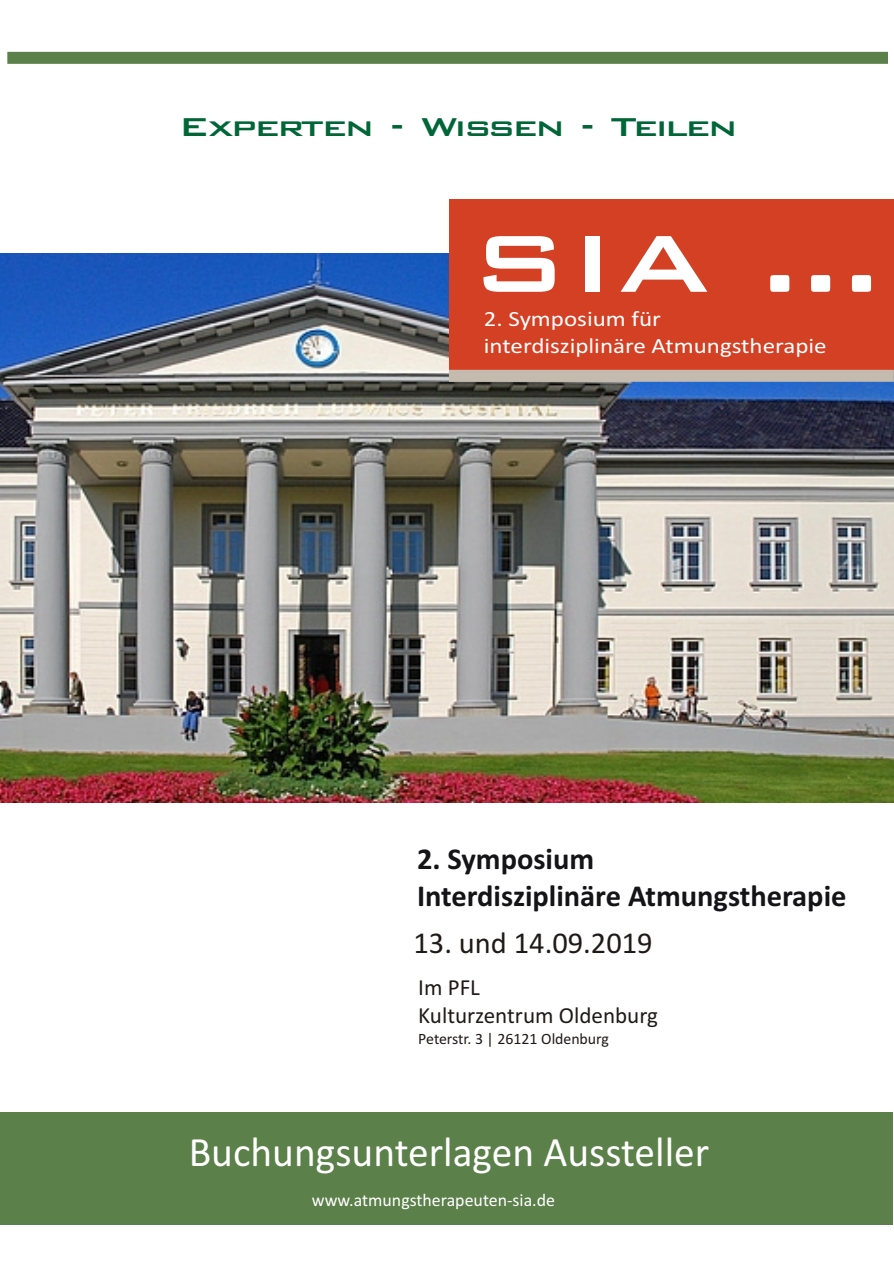
<style>
.page{position:relative;width:894px;height:1263px;background:#fff}
.page>*{position:absolute;margin:0;border:0;box-sizing:border-box;transform-origin:0 0}
.t1{font:107.85px "Bank Gothic Md BT";color:#fff;scale:1.14 1}
.t2{font:42px "Calibri";color:#fff}
.t3{font:34.5px "Bank Gothic Md BT";letter-spacing:-.06em;color:#006638;scale:1.2 1}
.t4{font:700 30.45px/37.2px "Calibri";color:#141417}
.t5{font:30.45px "Calibri";color:#1f1a17}
.t6{font:23.1px/28.2px "Calibri";color:#1f1a17}
.t7{font:21.9px/26.7px "Calibri";color:#fff;scale:1.14 1}
.t8{font:18px "Calibri";color:#fff}
.t9{font:15.75px "Calibri";color:#1f1a17}
</style>
<div class="page">
<svg style="left:7px;top:51px;width:881px;height:13px;background:#688957"></svg>
<div style="left:0;top:1112px;width:893px;height:113px;background:#5c804a"></div>
<img style="left:0;top:254px;width:894px;height:548px">
<div style="left:449px;top:199px;width:445px;height:173px;background:#d44024"></div>
<svg style="left:437px;top:364px;width:457px;height:24px"></svg>
<h3 class="t3" style="left:179px;top:110px;width:468px">Experten - Wissen - Teilen</h3>
<h1 class="t1" style="left:469px;top:210px;width:363px">SIA ...</h1>
<p class="t7" style="left:484px;top:307px;width:302px">2. Symposium für interdisziplinäre Atmungstherapie</p>
<h3 class="t4" style="left:417px;top:843px;width:431px">2. Symposium<br>Interdisziplinäre Atmungstherapie</h3>
<h3 class="t5" style="left:414px;top:931px;width:241px">13. und 14.09.2019</h3>
<p class="t6" style="left:418px;top:975px;width:241px">Im PFL<br>Kulturzentrum Oldenburg</p>
<p class="t9" style="left:418px;top:1032px;width:192px">Peterstr. 3 | 26121 Oldenburg</p>
<h2 class="t2" style="left:189px;top:1134px;width:522px">Buchungsunterlagen Aussteller</h2>
<p class="t8" style="left:312px;top:1192px;width:245px">www.atmungstherapeuten-sia.de</p>
</div>
